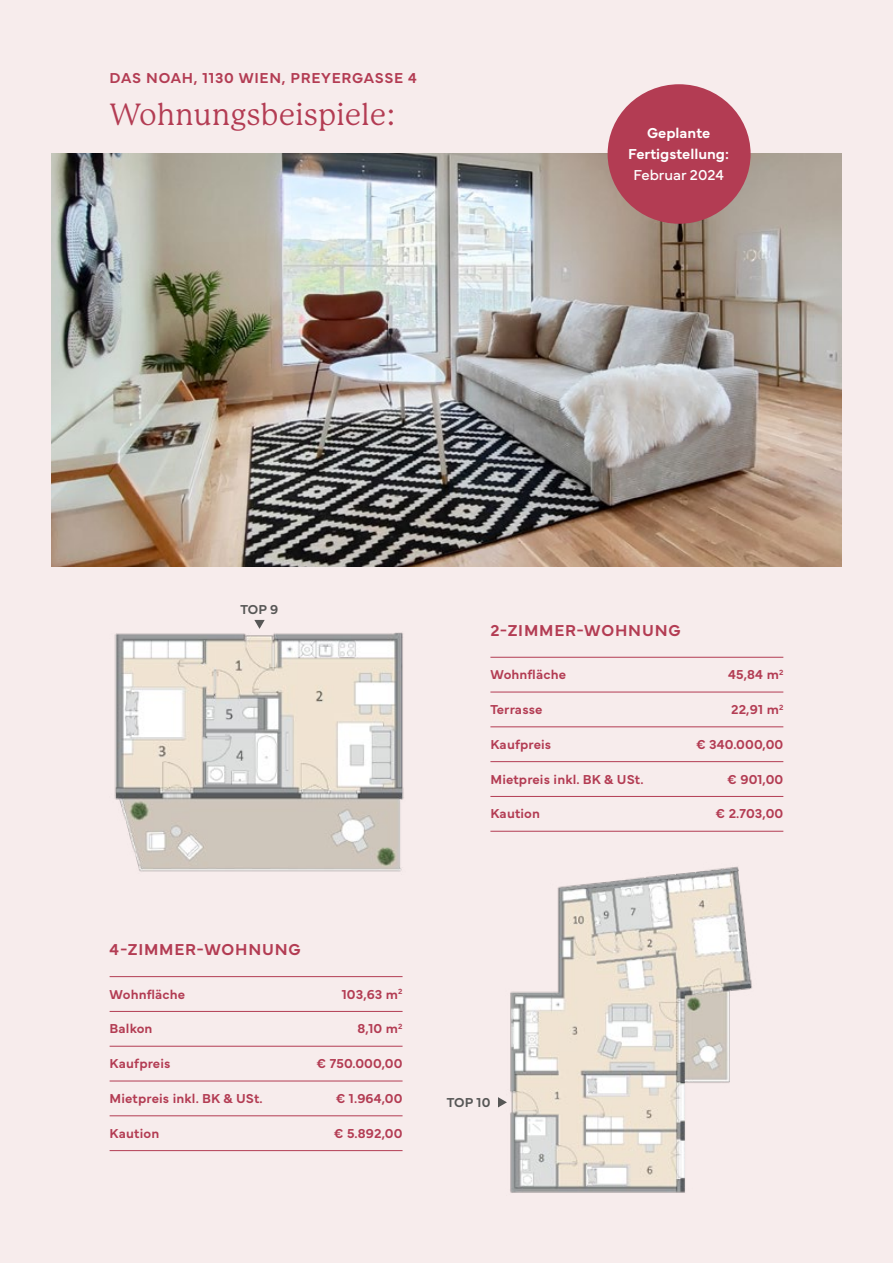
<style>
.page{position:relative;width:893px;height:1263px;background:#f7ecec}
.page>*{position:absolute;margin:0;border:0;box-sizing:border-box;transform-origin:0 0}
.t1{font:30px "P22 Mackinac Pro";color:#b33c53}
.t2{font:600 16.5px "Mundial";letter-spacing:.05em;color:#b33c53}
.t3{font:600 15px "Mundial";letter-spacing:.05em;color:#b33c53}
.t4{font:600 15px/21px "Mundial";color:#fff;text-align:center}
.t5{font:15px "Mundial";color:#fff}
.t6{font:600 13.5px "Mundial";letter-spacing:.01em;color:#b33c53}
.t7{font:600 13.5px "Mundial";letter-spacing:.01em;color:#575756}
</style>
<div class="page">
<img style="left:498px;top:866px;width:254px;height:327px">
<img style="left:51px;top:154px;width:791px;height:412px">
<hr style="left:490px;top:761px;width:293px;height:1px;background:#b33c53">
<hr style="left:490px;top:796px;width:293px;height:1px;background:#b33c53">
<hr style="left:490px;top:831px;width:293px;height:1px;background:#b33c53">
<hr style="left:490px;top:726px;width:293px;height:1px;background:#b33c53">
<hr style="left:490px;top:657px;width:293px;height:1px;background:#b33c53">
<hr style="left:490px;top:692px;width:293px;height:1px;background:#b33c53">
<div style="left:608px;top:84px;width:143px;height:140px;background:#b33c53;border-radius:50%"></div>
<hr style="left:110px;top:976px;width:293px;height:1px;background:#b33c53">
<hr style="left:110px;top:1011px;width:293px;height:1px;background:#b33c53">
<hr style="left:110px;top:1081px;width:293px;height:1px;background:#b33c53">
<hr style="left:110px;top:1115px;width:293px;height:1px;background:#b33c53">
<hr style="left:110px;top:1150px;width:293px;height:1px;background:#b33c53">
<hr style="left:110px;top:1046px;width:293px;height:1px;background:#b33c53">
<img style="left:114px;top:619px;width:290px;height:253px">
<svg style="left:254px;top:620px;width:11px;height:9px"></svg>
<svg style="left:498px;top:1097px;width:9px;height:10px"></svg>
<hr style="left:892px;top:0;width:1px;height:1263px;background:#fef2ef">
<p class="t3" style="left:110px;top:66px;width:309px">DAS NOAH, 1130 WIEN, PREYERGASSE 4</p>
<h1 class="t1" style="left:110px;top:97px;width:288px">Wohnungsbeispiele:</h1>
<p class="t4" style="left:628px;top:121px;width:102px">Geplante<br>Fertigstellung:</p>
<p class="t5" style="left:633px;top:163px;width:92px">Februar 2024</p>
<p class="t7" style="left:241px;top:599px;width:39px">TOP 9</p>
<p class="t2" style="left:490px;top:617px;width:192px">2-ZIMMER-WOHNUNG</p>
<p class="t6" style="left:490px;top:664px;width:77px">Wohnfläche</p>
<p class="t6" style="left:728px;top:664px;width:57px">45,84 m<sup>2</sup></p>
<p class="t6" style="left:490px;top:699px;width:54px">Terrasse</p>
<p class="t6" style="left:731px;top:699px;width:54px">22,91 m<sup>2</sup></p>
<p class="t6" style="left:490px;top:734px;width:62px">Kaufpreis</p>
<p class="t6" style="left:696px;top:734px;width:89px">€ 340.000,00</p>
<p class="t6" style="left:490px;top:768px;width:155px">Mietpreis inkl. BK &amp; USt.</p>
<p class="t6" style="left:727px;top:768px;width:58px">€ 901,00</p>
<p class="t6" style="left:490px;top:803px;width:51px">Kaution</p>
<p class="t6" style="left:715px;top:803px;width:69px">€ 2.703,00</p>
<p class="t2" style="left:110px;top:936px;width:193px">4-ZIMMER-WOHNUNG</p>
<p class="t6" style="left:110px;top:983px;width:77px">Wohnfläche</p>
<p class="t6" style="left:342px;top:983px;width:62px">103,63 m<sup>2</sup></p>
<p class="t6" style="left:110px;top:1018px;width:44px">Balkon</p>
<p class="t6" style="left:357px;top:1018px;width:47px">8,10 m<sup>2</sup></p>
<p class="t6" style="left:110px;top:1053px;width:62px">Kaufpreis</p>
<p class="t6" style="left:317px;top:1053px;width:87px">€ 750.000,00</p>
<p class="t6" style="left:110px;top:1088px;width:155px">Mietpreis inkl. BK &amp; USt.</p>
<p class="t6" style="left:336px;top:1088px;width:68px">€ 1.964,00</p>
<p class="t6" style="left:110px;top:1123px;width:51px">Kaution</p>
<p class="t6" style="left:334px;top:1123px;width:70px">€ 5.892,00</p>
<p class="t7" style="left:447px;top:1092px;width:45px">TOP 10</p>
</div>
